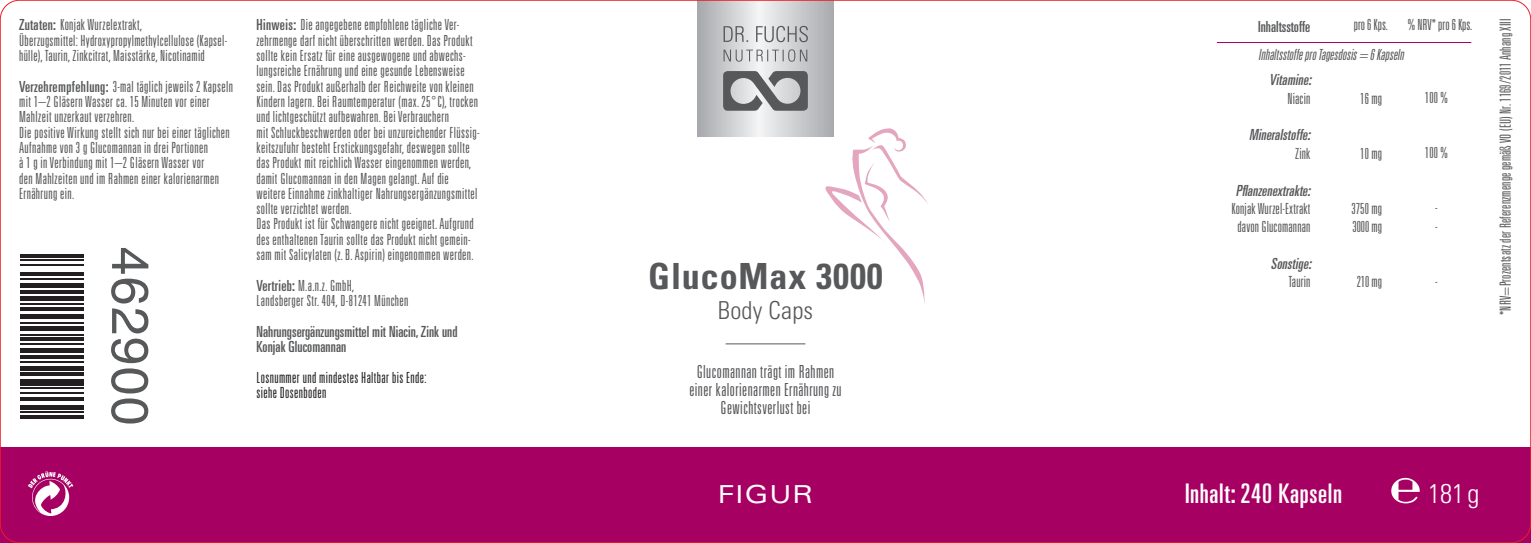
<style>
.page{position:relative;width:1531px;height:543px;background:#fff}
.page>*{position:absolute;margin:0;border:0;box-sizing:border-box;transform-origin:0 0}
.t1{font:51.75px "Helvetica";letter-spacing:.025em;color:#57585a}
.t2{font:700 condensed 36px "Univers LT Std";letter-spacing:.025em;color:#57585a}
.t3{font:ultra-condensed 27px "Univers LT Std";letter-spacing:.025em;color:#fff}
.t4{font:300 condensed 27px "Univers LT Std";color:#fff}
.t5{font:300 condensed 24.75px "Univers LT Std";letter-spacing:.01em;color:#57585a}
.t6{font:expanded 24.75px "Univers LT Std";letter-spacing:.05em;color:#fff}
.t7{font:300 ultra-condensed 18px/18px "Univers LT Std";letter-spacing:.025em;color:#57585a;text-align:center}
.t8{font:300 ultra-condensed 15.3px/15.3px "Univers LT Std";letter-spacing:.025em;color:#57585a}
.t9{font:ultra-condensed 15.3px/15.3px "Univers LT Std";letter-spacing:.005em;color:#57585a}
.t10{font:300 ultra-condensed 15.3px/15.3px "Univers LT Std";letter-spacing:.025em;color:#231f20}
.t11{font:italic ultra-condensed 15.3px "Univers LT Std";color:#57585a}
.t12{font:italic 300 ultra-condensed 15.3px "Univers LT Std";color:#57585a}
.t13{font:300 ultra-condensed 15.3px "Univers LT Std";color:#57585a}
.t14{font:300 ultra-condensed 15.3px/18.4px "Univers LT Std";letter-spacing:.005em;color:#57585a}
.s1{font-weight:400}
</style>
<div class="page">
<div style="left:0;top:447px;width:1531px;height:95px;background:#a70063"></div>
<svg style="left:28px;top:470px;width:45px;height:45px"></svg>
<hr style="left:1217px;top:42px;width:254px;height:1px;background:#a70063">
<svg style="left:825px;top:127px;width:102px;height:177px"></svg>
<hr style="left:725px;top:343px;width:80px;height:1px;background:#57585a">
<svg style="left:698px;top:2px;width:135px;height:134px;background:#c6c7ca"></svg>
<svg style="left:723px;top:49px;width:84px;height:13px"></svg>
<svg style="left:723px;top:26px;width:85px;height:16px"></svg>
<svg style="left:723px;top:71px;width:85px;height:40px;background:#909192"></svg>
<hr style="left:20px;top:254px;width:64px;height:3px;background:#231f20">
<hr style="left:20px;top:259px;width:64px;height:1px;background:#231f20">
<hr style="left:20px;top:264px;width:64px;height:1px;background:#231f20">
<hr style="left:20px;top:272px;width:64px;height:3px;background:#231f20">
<hr style="left:20px;top:278px;width:64px;height:2px;background:#231f20">
<div style="left:20px;top:283px;width:64px;height:5px;background:#231f20"></div>
<hr style="left:20px;top:290px;width:64px;height:3px;background:#231f20">
<div style="left:20px;top:296px;width:64px;height:5px;background:#231f20"></div>
<hr style="left:20px;top:302px;width:64px;height:2px;background:#231f20">
<hr style="left:20px;top:307px;width:64px;height:4px;background:#231f20">
<div style="left:20px;top:314px;width:64px;height:5px;background:#231f20"></div>
<hr style="left:20px;top:322px;width:64px;height:2px;background:#231f20">
<div style="left:20px;top:325px;width:64px;height:5px;background:#231f20"></div>
<hr style="left:20px;top:333px;width:64px;height:2px;background:#231f20">
<hr style="left:20px;top:337px;width:64px;height:3px;background:#231f20">
<hr style="left:20px;top:343px;width:64px;height:2px;background:#231f20">
<div style="left:20px;top:348px;width:64px;height:5px;background:#231f20"></div>
<svg style="left:20px;top:355px;width:64px;height:3px"></svg>
<hr style="left:20px;top:361px;width:64px;height:1px;background:#231f20">
<div style="left:20px;top:366px;width:64px;height:5px;background:#231f20"></div>
<hr style="left:20px;top:372px;width:64px;height:3px;background:#231f20">
<div style="left:20px;top:379px;width:64px;height:6px;background:#231f20"></div>
<hr style="left:20px;top:387px;width:64px;height:1px;background:#231f20">
<hr style="left:20px;top:392px;width:64px;height:1px;background:#231f20">
<svg style="left:20px;top:397px;width:64px;height:3px"></svg>
<hr style="left:20px;top:405px;width:64px;height:4px;background:#231f20">
<hr style="left:20px;top:411px;width:64px;height:2px;background:#231f20">
<svg style="left:20px;top:415px;width:64px;height:3px"></svg>
<p class="t8" style="left:19px;top:17px;width:210px"><span class="s1">Zutaten:</span> Konjak Wurzelextrakt,<br>Überzugsmittel: Hydroxypropylmethylcellulose (Kapsel&shy;hülle), Taurin, Zinkcitrat, Maisstärke, Nicotinamid</p>
<p class="t8" style="left:19px;top:78px;width:215px"><span class="s1">Verzehrempfehlung:</span> 3-mal täglich jeweils 2 Kapseln mit 1–2 Gläsern Wasser ca. 15 Minuten vor einer Mahlzeit unzerkaut verzehren.<br>Die positive Wirkung stellt sich nur bei einer täglichen Aufnahme von 3 g Glucomannan in drei Portionen<br>à 1 g in Verbindung mit 1–2 Gläsern Wasser vor<br>den Mahlzeiten und im Rahmen einer kalorienarmen Ernährung ein.</p>
<h1 class="t1" style="left:170px;top:246px;width:180px;rotate:90deg">462900</h1>
<p class="t8" style="left:256px;top:17px;width:225px"><span class="s1">Hinweis:</span> Die angegebene empfohlene tägliche Ver&shy;zehrmenge darf nicht überschritten werden. Das Produkt sollte kein Ersatz für eine ausgewogene und abwechs&shy;lungsreiche Ernährung und eine gesunde Lebensweise sein. Das Produkt außerhalb der Reichweite von kleinen Kindern lagern. Bei Raumtemperatur (max. 25°C), trocken und lichtgeschützt aufbewahren. Bei Verbrauchern<br>mit Schluckbeschwerden oder bei unzureichender Flüssig&shy;keitszufuhr besteht Erstickungsgefahr, deswegen sollte das Produkt mit reichlich Wasser eingenommen werden, damit Glucomannan in den Magen gelangt. Auf die weitere Einnahme zinkhaltiger Nahrungsergänzungsmittel sollte verzichtet werden.<br>Das Produkt ist für Schwangere nicht geeignet. Aufgrund des enthaltenen Taurin sollte das Produkt nicht gemein&shy;sam mit Salicylaten (z.B. Aspirin) eingenommen werden.</p>
<p class="t8" style="left:256px;top:277px;width:154px"><span class="s1">Vertrieb:</span> M.a.n.z. GmbH,<br>Landsberger Str. 404, D-81241 München</p>
<p class="t9" style="left:256px;top:323px;width:203px">Nahrungsergänzungsmittel mit Niacin, Zink und<br>Konjak Glucomannan</p>
<p class="t10" style="left:256px;top:369px;width:172px">Losnummer und mindestes Haltbar bis Ende: siehe Dosenboden</p>
<h2 class="t2" style="left:648px;top:254px;width:236px">GlucoMax 3000</h2>
<h3 class="t5" style="left:718px;top:295px;width:97px">Body Caps</h3>
<p class="t7" style="left:689px;top:362px;width:154px">Glucomannan trägt im Rahmen einer kalorienarmen Ernährung zu<br>Gewichtsverlust bei</p>
<p class="t9" style="left:1258px;top:19px;width:54px">Inhaltsstoffe</p>
<p class="t8" style="left:1353px;top:17px;width:36px">pro 6 Kps.</p>
<p class="t12" style="left:1258px;top:46px;width:150px">InhaltsstoffeproTagesdosis= 6Kapseln</p>
<p class="t13" style="left:1408px;top:17px;width:66px">% NRV* pro 6 Kps.</p>
<p class="t11" style="left:1269px;top:71px;width:47px">Vitamine:</p>
<p class="t8" style="left:1287px;top:90px;width:24px">Niacin</p>
<p class="t11" style="left:1249px;top:126px;width:66px">Mineralstoffe:</p>
<p class="t8" style="left:1295px;top:145px;width:17px">Zink</p>
<p class="t11" style="left:1235px;top:181px;width:79px">Pflanzenextrakte:</p>
<p class="t8" style="left:1231px;top:199px;width:81px;line-height:18.4px;text-align:center">Konjak Wurzel-Extrakt davon Glucomannan</p>
<p class="t11" style="left:1271px;top:255px;width:45px">Sonstige:</p>
<p class="t8" style="left:1288px;top:274px;width:24px">Taurin</p>
<p class="t8" style="left:1360px;top:90px;width:23px">16 mg</p>
<p class="t8" style="left:1360px;top:145px;width:23px">10 mg</p>
<p class="t14" style="left:1351px;top:199px;width:32px">3750 mg<br>3000 mg</p>
<p class="t8" style="left:1356px;top:274px;width:27px">210 mg</p>
<p class="t8" style="left:1425px;top:90px;width:24px">100 %</p>
<p class="t8" style="left:1425px;top:145px;width:24px">100 %</p>
<p class="t8" style="left:1435px;top:198px;width:4px;line-height:18.4px">- -</p>
<p class="t8" style="left:1435px;top:273px;width:4px">-</p>
<p class="t8" style="left:1498px;top:314px;width:298px;rotate:-90deg">*NRV=Prozentsatz der Referenzmenge gemäß VO (EU) Nr. 1169/2011 Anhang XIII</p>
<h3 class="t6" style="left:718px;top:479px;width:96px">FIGUR</h3>
<h3 class="t3" style="left:1185px;top:478px;width:158px">Inhalt: 240 Kapseln</h3>
<h3 class="t4" style="left:1428px;top:477px;width:53px">181g</h3>
</div>
